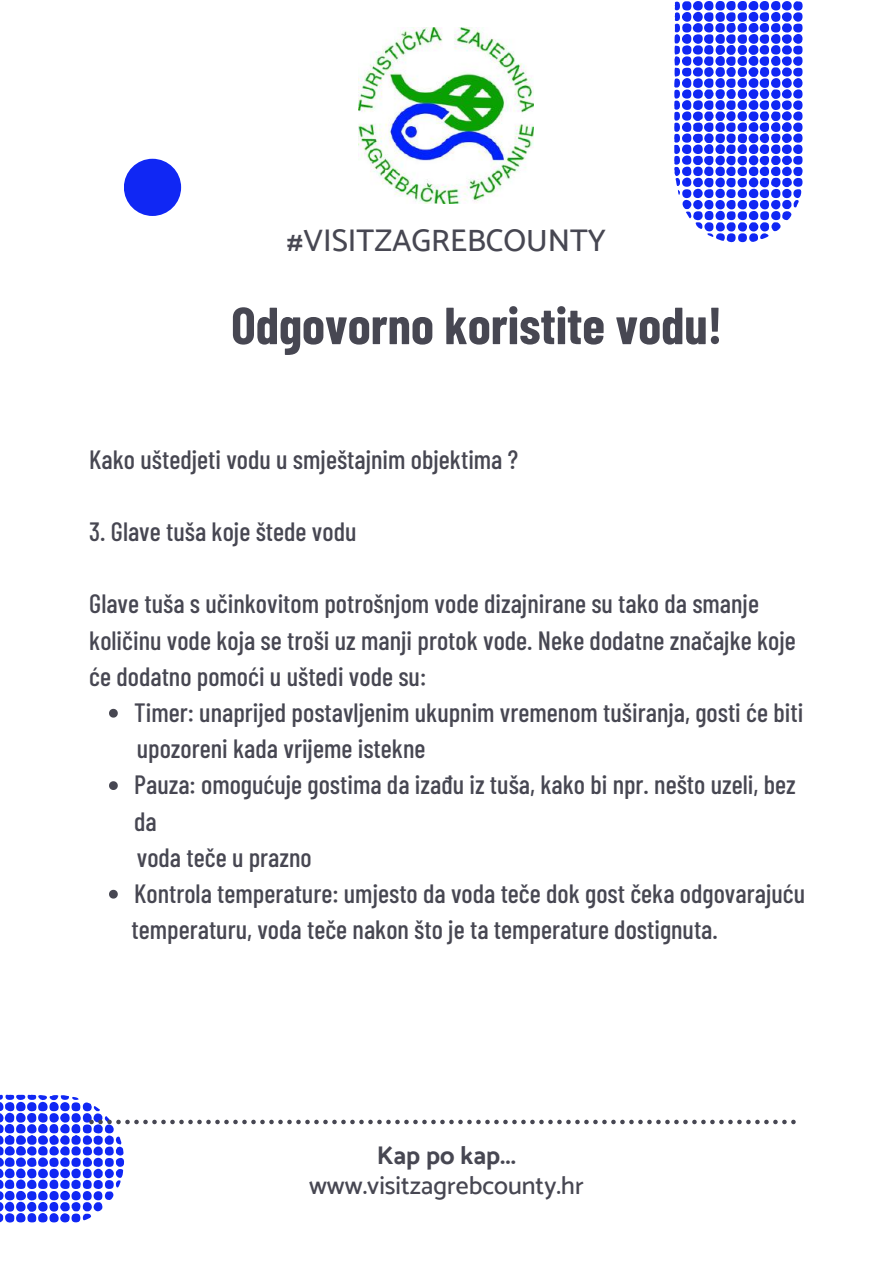
<style>
.page{position:relative;width:893px;height:1264px;background:#fff}
.page>*{position:absolute;margin:0;border:0;box-sizing:border-box;transform-origin:0 0}
.t1{font:700 52.05px "Barlow Condensed";color:#474752}
.t2{font:500 31.2px "Catamaran";color:#474752}
.t3{font:500 26.4px/36.2px "Barlow Condensed";color:#474752}
.t4{font:500 25.5px "Catamaran";color:#474752}
.t5{font:700 25.5px "Catamaran";color:#474752}
</style>
<div class="page">
<svg style="left:674px;top:1px;width:129px;height:241px"></svg>
<div style="left:124px;top:159px;width:57px;height:57px;background:#1027f4;border-radius:50%"></div>
<svg style="left:0;top:1094px;width:795px;height:129px"></svg>
<img style="left:358px;top:28px;width:176px;height:175px">
<svg style="left:109px;top:708px;width:9px;height:9px"></svg>
<svg style="left:109px;top:781px;width:9px;height:9px"></svg>
<svg style="left:109px;top:889px;width:9px;height:9px"></svg>
<p class="t2" style="left:286px;top:222px;width:321px">#VISITZAGREBCOUNTY</p>
<h1 class="t1" style="left:231px;top:292px;width:492px">Odgovorno koristite vodu!</h1>
<p class="t3" style="left:89px;top:440px;width:430px">Kako uštedjeti vodu u smještajnim objektima ?</p>
<p class="t3" style="left:89px;top:512px;width:269px">3. Glave tuša koje štede vodu</p>
<p class="t3" style="left:89px;top:584px;width:708px">Glave tuša s učinkovitom potrošnjom vode dizajnirane su tako da smanje količinu vode koja se troši uz manji protok vode. Neke dodatne značajke koje će dodatno pomoći u uštedi vode su:</p>
<p class="t3" style="left:134px;top:693px;width:670px">Timer: unaprijed postavljenim ukupnim vremenom tuširanja, gosti će biti</p>
<p class="t3" style="left:137px;top:729px;width:290px">upozoreni kada vrijeme istekne</p>
<p class="t3" style="left:134px;top:765px;width:663px">Pauza: omogućuje gostima da izađu iz tuša, kako bi npr. nešto uzeli, bez da</p>
<p class="t3" style="left:137px;top:838px;width:176px">voda teče u prazno</p>
<p class="t3" style="left:134px;top:874px;width:672px">Kontrola temperature: umjesto da voda teče dok gost čeka odgovarajuću</p>
<p class="t3" style="left:131px;top:910px;width:587px">temperaturu, voda teče nakon što je ta temperature dostignuta.</p>
<p class="t5" style="left:376px;top:1140px;width:141px">Kap po kap...</p>
<p class="t4" style="left:309px;top:1170px;width:276px">www.visitzagrebcounty.hr</p>
</div>
